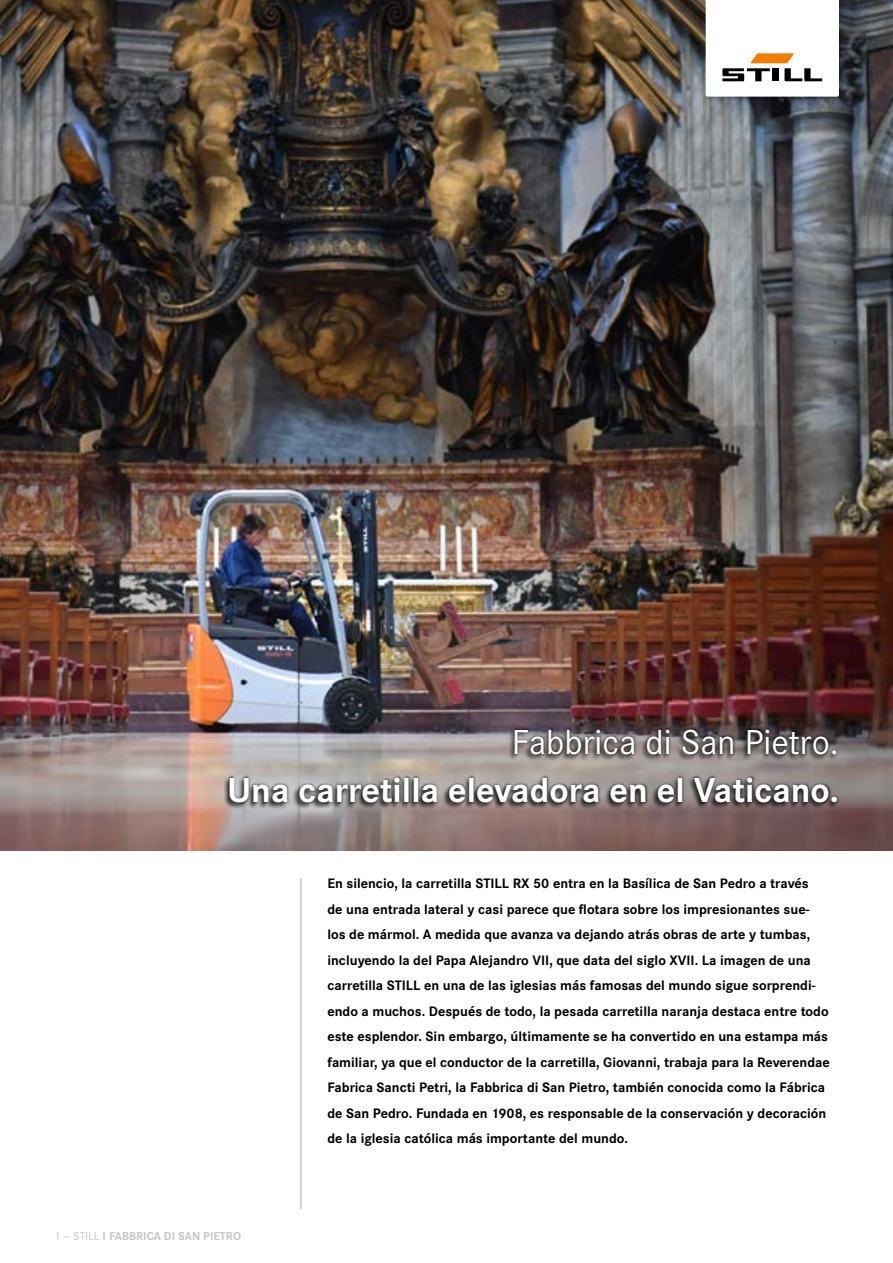
<style>
.page{position:relative;width:893px;height:1263px;background:#fff}
.page>*{position:absolute;margin:0;border:0;box-sizing:border-box;transform-origin:0 0}
.t1{font:700 36px "Corporate S";color:#fff}
.t2{font:36px "Corporate S";color:#fff}
.t3{font:700 14.25px/25.5px "Corporate S";color:#000}
.t4{font:700 12px "Corporate S";color:#c6c6c6}
.s1{font-weight:400}
</style>
<div class="page">
<hr style="left:300px;top:878px;width:2px;height:331px;background:#c6c6c6">
<img style="left:0;top:0;width:893px;height:850px">
<div style="left:224px;top:730px;width:614px;height:79px;background:#000;opacity:.75"></div>
<div style="left:228px;top:727px;width:610px;height:77px;background:#000;opacity:.75"></div>
<div style="left:703px;top:0;width:141px;height:101px;background:#000;opacity:.25"></div>
<svg style="left:706px;top:0;width:133px;height:97px"></svg>
<h1 class="t2" style="left:512px;top:722px;width:329px">Fabbrica di San Pietro.</h1>
<h1 class="t1" style="left:227px;top:769px;width:613px">Una carretilla elevadora en el Vaticano.</h1>
<p class="t4" style="left:54px;top:1229px;width:189px"><span class="s1">1 — STILL</span> I FABBRICA DI SAN PIETRO</p>
<p class="t3" style="left:327px;top:871px;width:504px">En silencio, la carretilla STILL RX 50 entra en la Basílica de San Pedro a través<br>de una entrada lateral y casi parece que flotara sobre los impresionantes sue&shy;los de mármol. A medida que avanza va dejando atrás obras de arte y tumbas, incluyendo la del Papa Alejandro VII, que data del siglo XVII. La imagen de una carretilla STILL en una de las iglesias más famosas del mundo sigue sorprendi&shy;endo a muchos. Después de todo, la pesada carretilla naranja destaca entre todo este esplendor. Sin embargo, últimamente se ha convertido en una estampa más familiar, ya que el conductor de la carretilla, Giovanni, trabaja para la Reverendae Fabrica Sancti Petri, la Fabbrica di San Pietro, también conocida como la Fábrica de San Pedro. Fundada en 1908, es responsable de la conservación y decoración de la iglesia católica más importante del mundo.</p>
</div>
